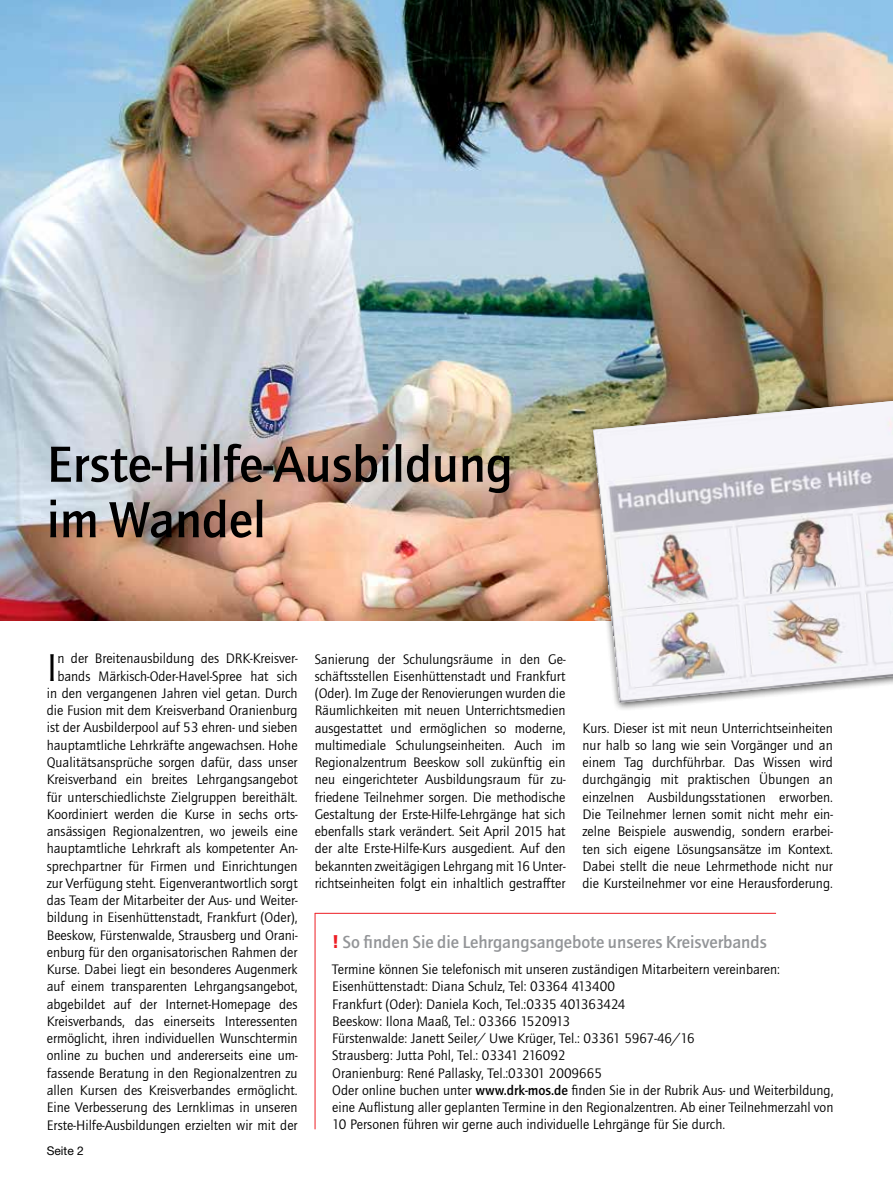
<style>
.page{position:relative;width:893px;height:1191px;background:#fff}
.page>*{position:absolute;margin:0;border:0;box-sizing:border-box;transform-origin:0 0}
.t1{font:500 52.5px/55.5px "Quay Sans ITC Std";color:#000}
.t2{font:40.05px "Quay Sans ITC Std";color:#000}
.t3{font:500 18px "Quay Sans ITC Std";color:#939598}
.t4{font:14.25px/17.2px "Quay Sans ITC Std";color:#000;text-align:justify}
.t5{font:12px "Helvetica Neue LT Std";color:#000}
.s1{font-weight:900;color:#ed1d24}
.s2{font-weight:500}
</style>
<div class="page">
<img style="left:0;top:0;width:893px;height:620px">
<div style="left:587px;top:387px;width:306px;height:324px;background:#000;opacity:.75"></div>
<img style="left:593px;top:401px;width:300px;height:301px">
<hr style="left:315px;top:913px;width:1px;height:216px;background:#ed1d24">
<hr style="left:315px;top:913px;width:461px;height:1px;background:#ed1d24">
<h1 class="t1" style="left:47px;top:437px;width:467px">Erste-Hilfe-Ausbildung im Wandel</h1>
<p class="t4" style="left:47px;top:650px;width:252px;text-align:right">n der Breitenausbildung des DRK-Kreisver&shy;bands Märkisch-Oder-Havel-Spree hat sich in den vergangenen Jahren viel getan. Durch die Fusion mit dem Kreisverband Oranienburg ist der Ausbilderpool auf 53 ehren- und sieben hauptamtliche Lehrkräfte angewachsen. Hohe Qualitätsansprüche sorgen dafür, dass unser Kreisverband ein breites Lehrgangsangebot für unterschiedlichste Zielgruppen bereithält.<br>Koordiniert werden die Kurse in sechs orts&shy;ansässigen Regionalzentren, wo jeweils eine hauptamtliche Lehrkraft als kompetenter An&shy;sprechpartner für Firmen und Einrichtungen zur Verfügung steht. Eigenverantwortlich sorgt das Team der Mitarbeiter der Aus- und Weiter&shy;bildung in Eisenhüttenstadt, Frankfurt (Oder), Beeskow, Fürstenwalde, Strausberg und Orani&shy;enburg für den organisatorischen Rahmen der Kurse. Dabei liegt ein besonderes Augenmerk auf einem transparenten Lehrgangsangebot, abgebildet auf der Internet-Homepage des Kreisverbands, das einerseits Interessenten ermöglicht, ihren individuellen Wunschtermin online zu buchen und andererseits eine um&shy;fassende Beratung in den Regionalzentren zu allen Kursen des Kreisverbandes ermöglicht.<br>Eine Verbesserung des Lernklimas in unseren Erste-Hilfe-Ausbildungen erzielten wir mit der</p>
<p class="t4" style="left:315px;top:650px;width:252px">Sanierung der Schulungsräume in den Ge&shy;schäftsstellen Eisenhüttenstadt und Frankfurt (Oder). Im Zuge der Renovierungen wurden die Räumlichkeiten mit neuen Unterrichtsmedien ausgestattet und ermöglichen so moderne, multimediale Schulungseinheiten. Auch im Regionalzentrum Beeskow soll zukünftig ein neu eingerichteter Ausbildungsraum für zu&shy;friedene Teilnehmer sorgen. Die methodische Gestaltung der Erste-Hilfe-Lehrgänge hat sich ebenfalls stark verändert. Seit April 2015 hat der alte Erste-Hilfe-Kurs ausgedient. Auf den bekannten zweitägigen Lehrgang mit 16 Unter&shy;richtseinheiten folgt ein inhaltlich gestraffter</p>
<h2 class="t2" style="left:47px;top:645px;width:12px">I</h2>
<p class="t4" style="left:583px;top:719px;width:252px">Kurs. Dieser ist mit neun Unterrichtseinheiten nur halb so lang wie sein Vorgänger und an einem Tag durchführbar. Das Wissen wird durchgängig mit praktischen Übungen an einzelnen Ausbildungsstationen erworben.<br>Die Teilnehmer lernen somit nicht mehr ein&shy;zelne Beispiele auswendig, sondern erarbei&shy;ten sich eigene Lösungsansätze im Kontext.<br>Dabei stellt die neue Lehrmethode nicht nur die Kursteilnehmer vor eine Herausforderung.</p>
<p class="t3" style="left:332px;top:932px;width:436px"><span class="s1">!</span> So finden Sie die Lehrgangsangebote unseres Kreisverbands</p>
<p class="t4" style="left:332px;top:961px;width:503px;text-align:left">Termine können Sie telefonisch mit unseren zuständigen Mitarbeitern vereinbaren:<br>Eisenhüttenstadt: Diana Schulz, Tel: 03364 413400<br>Frankfurt (Oder): Daniela Koch, Tel.:0335 401363424<br>Beeskow: Ilona Maaß, Tel.: 03366 1520913<br>Fürstenwalde: Janett Seiler/ Uwe Krüger, Tel.: 03361 5967-46/16<br>Strausberg: Jutta Pohl, Tel.: 03341 216092<br>Oranienburg: René Pallasky, Tel.:03301 2009665<br>Oder online buchen unter <span class="s2">www.drk-mos.de</span> finden Sie in der Rubrik Aus- und Weiterbildung, eine Auflistung aller geplanten Termine in den Regionalzentren. Ab einer Teilnehmerzahl von 10 Personen führen wir gerne auch individuelle Lehrgänge für Sie durch.</p>
<p class="t5" style="left:47px;top:1143px;width:39px">Seite 2</p>
</div>
